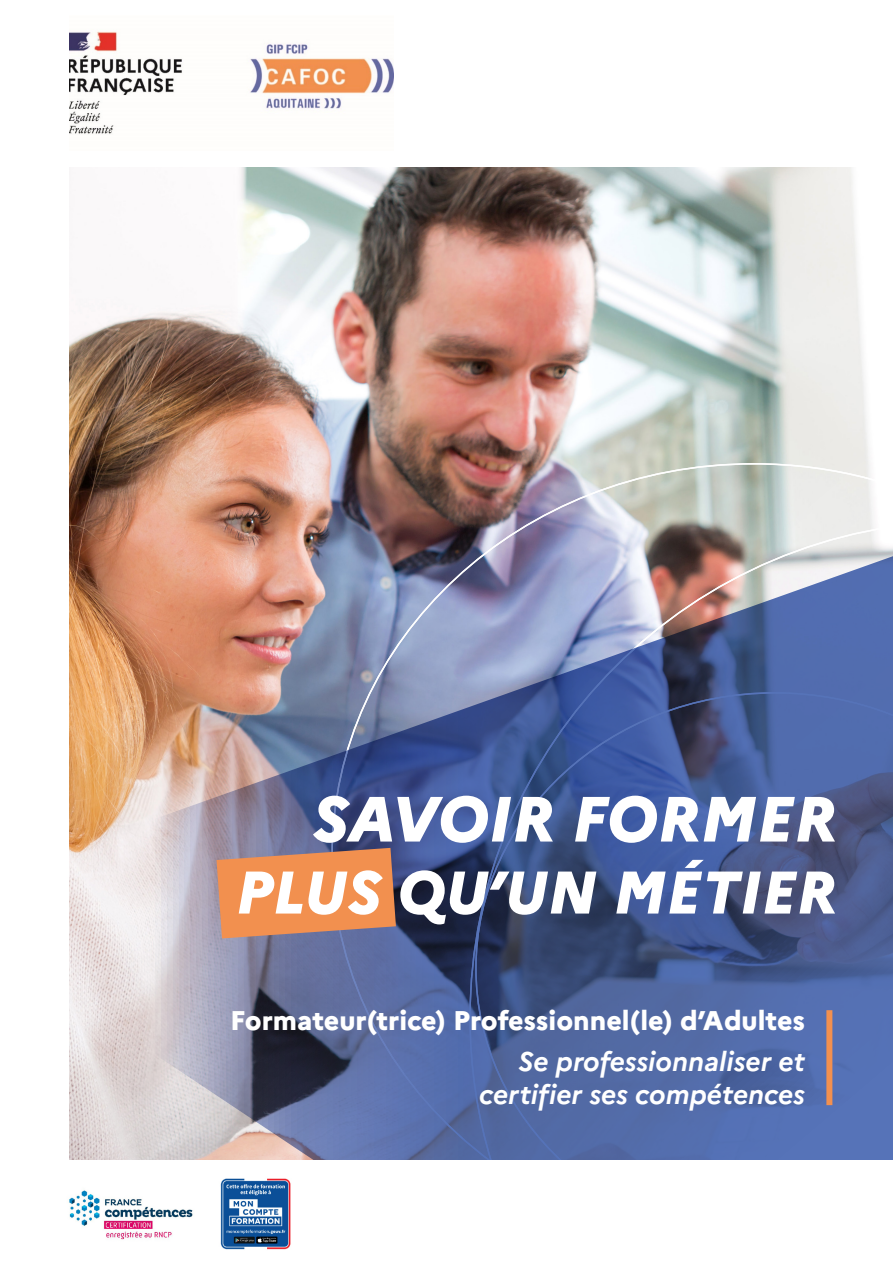
<style>
.page{position:relative;width:893px;height:1263px;background:#fff}
.page>*{position:absolute;margin:0;border:0;box-sizing:border-box;transform-origin:0 0}
.t1{font:italic 800 63.75px "Marianne";color:#fff}
.t2{font:italic 800 60px "Marianne";color:#fff}
.t3{font:italic 700 27px "Marianne";color:#fff}
.t4{font:800 27px "Marianne";color:#fff}
</style>
<div class="page">
<img style="left:69px;top:167px;width:800px;height:295px">
<img style="left:331px;top:462px;width:539px;height:18px">
<img style="left:69px;top:31px;width:324px;height:103px">
<img style="left:69px;top:480px;width:824px;height:680px">
<svg style="left:217px;top:848px;width:179px;height:90px;background:#de8b5a"></svg>
<div style="left:826px;top:1010px;width:6px;height:95px;background:#f2904f"></div>
<img style="left:69px;top:1178px;width:222px;height:72px">
<p class="t1" style="left:312px;top:780px;width:526px">SAVOIR FORMER</p>
<p class="t2" style="left:236px;top:855px;width:603px">PLUS QU’UN MÉTIER</p>
<p class="t4" style="left:230px;top:1004px;width:576px">Formateur(trice) Professionnel(le) d’Adultes</p>
<p class="t3" style="left:518px;top:1045px;width:288px">Se professionnaliser et</p>
<p class="t3" style="left:479px;top:1078px;width:327px">certifier ses compétences</p>
</div>
